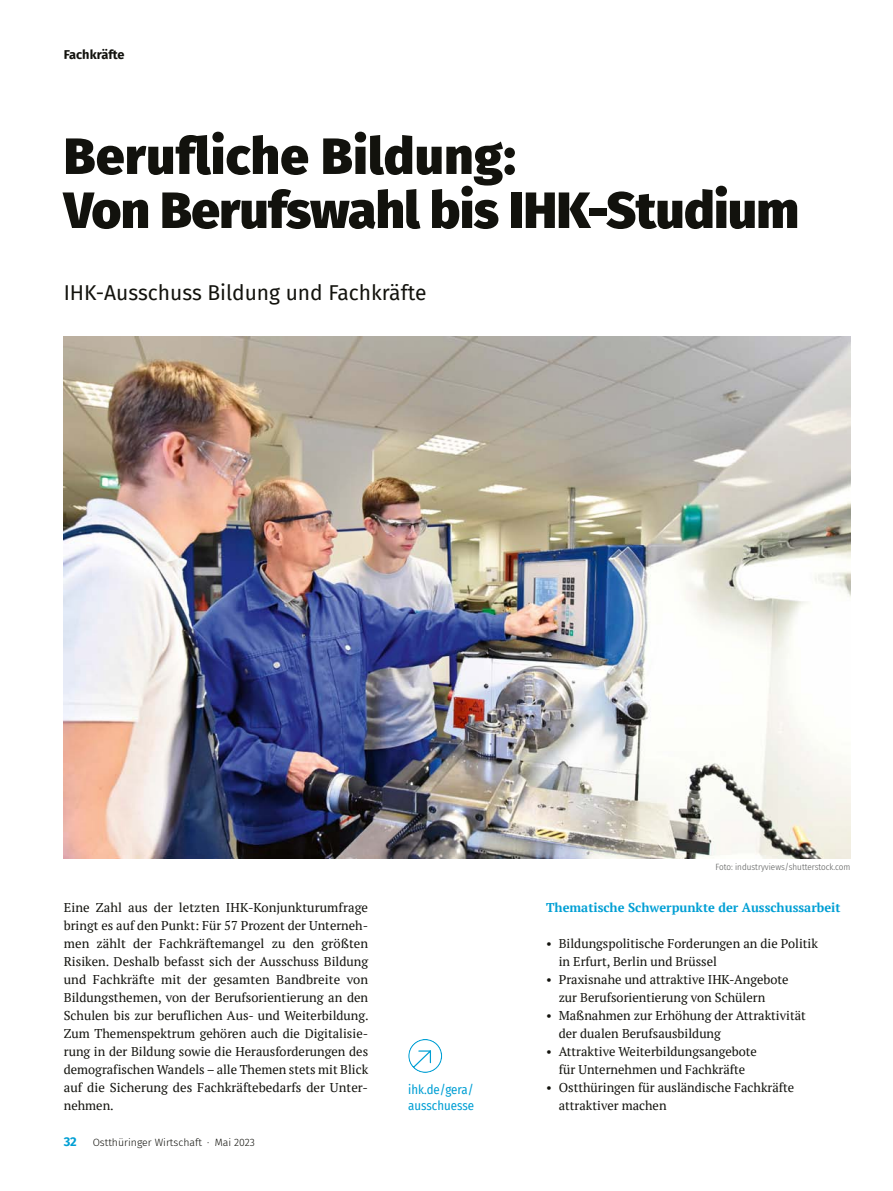
<style>
.page{position:relative;width:893px;height:1191px;background:#fff}
.page>*{position:absolute;margin:0;border:0;box-sizing:border-box;transform-origin:0 0}
.t1{font:900 51px/54px "Fira Sans";letter-spacing:-.01em;color:#12120d}
.t2{font:21px "Fira Sans";color:#12120d}
.t3{font:12.75px/18px "PT Serif";color:#12120d}
.t4{font:700 12.75px "PT Serif";color:#009fd4}
.t5{font:12.75px/16.5px "Fira Sans Condensed";color:#009fd4}
.t6{font:700 12.75px "Fira Sans";color:#12120d}
.t7{font:300 10.5px "Fira Sans";color:#12120d}
.t8{font:300 9px "Fira Sans Condensed";color:#555756}
.s1{font-weight:700;font-size:12.75px;color:#009fd4}
</style>
<div class="page">
<img style="left:64px;top:336px;width:786px;height:522px">
<svg style="left:408px;top:1039px;width:34px;height:34px"></svg>
<p class="t6" style="left:64px;top:44px;width:62px">Fachkräfte</p>
<h1 class="t1" style="left:64px;top:124px;width:737px">Berufliche Bildung:<br>Von Berufswahl bis IHK-Studium</h1>
<h2 class="t2" style="left:64px;top:277px;width:364px">IHK-Ausschuss Bildung und Fachkräfte</h2>
<p class="t8" style="left:715px;top:860px;width:136px">Foto: industryviews/shutterstock.com</p>
<p class="t3" style="left:64px;top:898px;width:306px;text-align:justify">Eine Zahl aus der letzten IHK-Konjunkturumfrage bringt es auf den Punkt: Für 57 Prozent der Unterneh&shy;men zählt der Fachkräftemangel zu den größten Risiken. Deshalb befasst sich der Ausschuss Bildung und Fachkräfte mit der gesamten Bandbreite von Bildungsthemen, von der Berufsorientierung an den Schulen bis zur beruflichen Aus- und Weiterbildung.<br>Zum Themenspektrum gehören auch die Digitalisie&shy;rung in der Bildung sowie die Herausforderungen des demografischen Wandels – alle Themen stets mit Blick auf die Sicherung des Fachkräftebedarfs der Unter&shy;nehmen.</p>
<p class="t4" style="left:546px;top:899px;width:296px">Thematische Schwerpunkte der Ausschussarbeit</p>
<p class="t3" style="left:559px;top:934px;width:261px;text-indent:-13px">• Bildungspolitische Forderungen an die Politik in Erfurt, Berlin und Brüssel</p>
<p class="t3" style="left:559px;top:970px;width:231px;text-indent:-13px">• Praxisnahe und attraktive IHK-Angebote zur Berufsorientierung von Schülern</p>
<p class="t3" style="left:559px;top:1006px;width:249px;text-indent:-13px">• Maßnahmen zur Erhöhung der Attraktivität der dualen Berufsausbildung</p>
<p class="t3" style="left:546px;top:1042px;width:212px;text-align:center">• Attraktive Weiterbildungsangebote für Unternehmen und Fachkräfte</p>
<p class="t3" style="left:559px;top:1078px;width:237px;text-indent:-13px">• Ostthüringen für ausländische Fachkräfte attraktiver machen</p>
<p class="t5" style="left:408px;top:1080px;width:67px">ihk.de/gera/ ausschuesse</p>
<p class="t7" style="left:64px;top:1135px;width:193px"><span class="s1">32</span> Ostthüringer Wirtschaft · Mai 2023</p>
</div>
